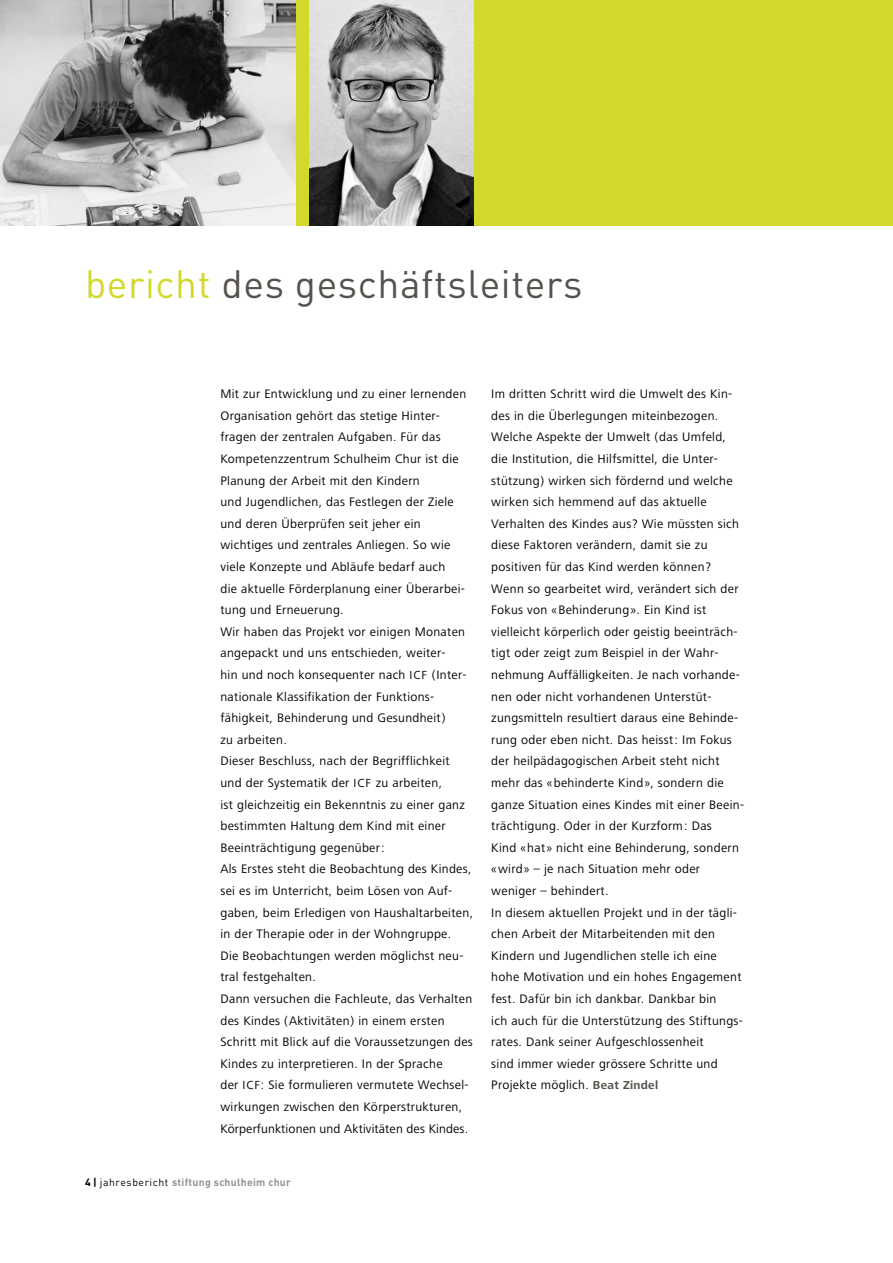
<style>
.page{position:relative;width:893px;height:1263px;background:#fff}
.page>*{position:absolute;margin:0;border:0;box-sizing:border-box;transform-origin:0 0}
.t1{font:39px "DINOT";letter-spacing:.015em;color:#55524e}
.t2{font:12.75px/21.6px "Frutiger Next LT";letter-spacing:.025em;color:#000}
.t3{font:700 10.5px "DINOT";letter-spacing:.025em;color:#949290}
.s1{color:#d3d82c}
.s2{font-size:12.15px}
.s3{font-weight:700;font-size:12px;color:#55524e}
.s4{color:#000}
.s5{font-weight:400;color:#000}
</style>
<div class="page">
<div style="left:259px;top:0;width:634px;height:225px;background:#d3d82c"></div>
<img style="left:310px;top:0;width:163px;height:225px">
<img style="left:0;top:0;width:296px;height:225px">
<h1 class="t1" style="left:85px;top:257px;width:499px"><span class="s1">bericht</span> des geschäftsleiters</h1>
<p class="t2" style="left:220px;top:383px;width:254px">Mit zur Entwicklung und zu einer lernenden Organisation gehört das stetige Hinter&shy;fragen der zentralen Aufgaben. Für das Kompetenzzentrum Schulheim Chur ist die Planung der Arbeit mit den Kindern<br>und Jugendlichen, das Festlegen der Ziele und deren Überprüfen seit jeher ein wichtiges und zentrales Anliegen. So wie viele Konzepte und Abläufe bedarf auch<br>die aktuelle Förderplanung einer Überarbei&shy;tung und Erneuerung.<br>Wir haben das Projekt vor einigen Monaten angepackt und uns entschieden, weiter-<br>hin und noch konsequenter nach <span class="s2">ICF</span> (Inter&shy;nationale Klassifikation der Funktions&shy;fähigkeit, Behinderung und Gesundheit)<br>zu arbeiten.<br>Dieser Beschluss, nach der Begrifflichkeit und der Systematik der <span class="s2">ICF</span> zu arbeiten,<br>ist gleichzeitig ein Bekenntnis zu einer ganz bestimmten Haltung dem Kind mit einer Beeinträchtigung gegenüber:<br>Als Erstes steht die Beobachtung des Kindes, sei es im Unterricht, beim Lösen von Auf&shy;gaben, beim Erledigen von Haushaltarbeiten, in der Therapie oder in der Wohngruppe.<br>Die Beobachtungen werden möglichst neu&shy;tral festgehalten.<br>Dann versuchen die Fachleute, das Verhalten des Kindes (Aktivitäten) in einem ersten Schritt mit Blick auf die Voraussetzungen des Kindes zu interpretieren. In der Sprache<br>der <span class="s2">ICF</span>: Sie formulieren vermutete Wechsel&shy;wirkungen zwischen den Körperstrukturen, Körperfunktionen und Aktivitäten des Kindes.</p>
<p class="t2" style="left:491px;top:383px;width:254px">Im dritten Schritt wird die Umwelt des Kin&shy;des in die Überlegungen miteinbezogen.<br>Welche Aspekte der Umwelt (das Umfeld, die Institution, die Hilfsmittel, die Unter&shy;stützung) wirken sich fördernd und welche wirken sich hemmend auf das aktuelle Verhalten des Kindes aus? Wie müssten sich diese Faktoren verändern, damit sie zu positiven für das Kind werden können?<br>Wenn so gearbeitet wird, verändert sich der Fokus von «Behinderung». Ein Kind ist vielleicht körperlich oder geistig beeinträch&shy;tigt oder zeigt zum Beispiel in der Wahr&shy;nehmung Auffälligkeiten. Je nach vorhande&shy;nen oder nicht vorhandenen Unterstüt&shy;zungsmitteln resultiert daraus eine Behinde&shy;rung oder eben nicht. Das heisst: Im Fokus der heilpädagogischen Arbeit steht nicht mehr das «behinderte Kind», sondern die ganze Situation eines Kindes mit einer Beein&shy;trächtigung. Oder in der Kurzform: Das<br>Kind «hat» nicht eine Behinderung, sondern «wird» – je nach Situation mehr oder weniger – behindert.<br>In diesem aktuellen Projekt und in der tägli&shy;chen Arbeit der Mitarbeitenden mit den Kindern und Jugendlichen stelle ich eine hohe Motivation und ein hohes Engagement fest. Dafür bin ich dankbar. Dankbar bin<br>ich auch für die Unterstützung des Stiftungs&shy;rates. Dank seiner Aufgeschlossenheit<br>sind immer wieder grössere Schritte und Projekte möglich. <span class="s3">Beat Zindel</span></p>
<p class="t3" style="left:85px;top:1175px;width:207px"><span class="s4">4 |</span> <span class="s5">jahresbericht</span> stiftung schulheim chur</p>
</div>
